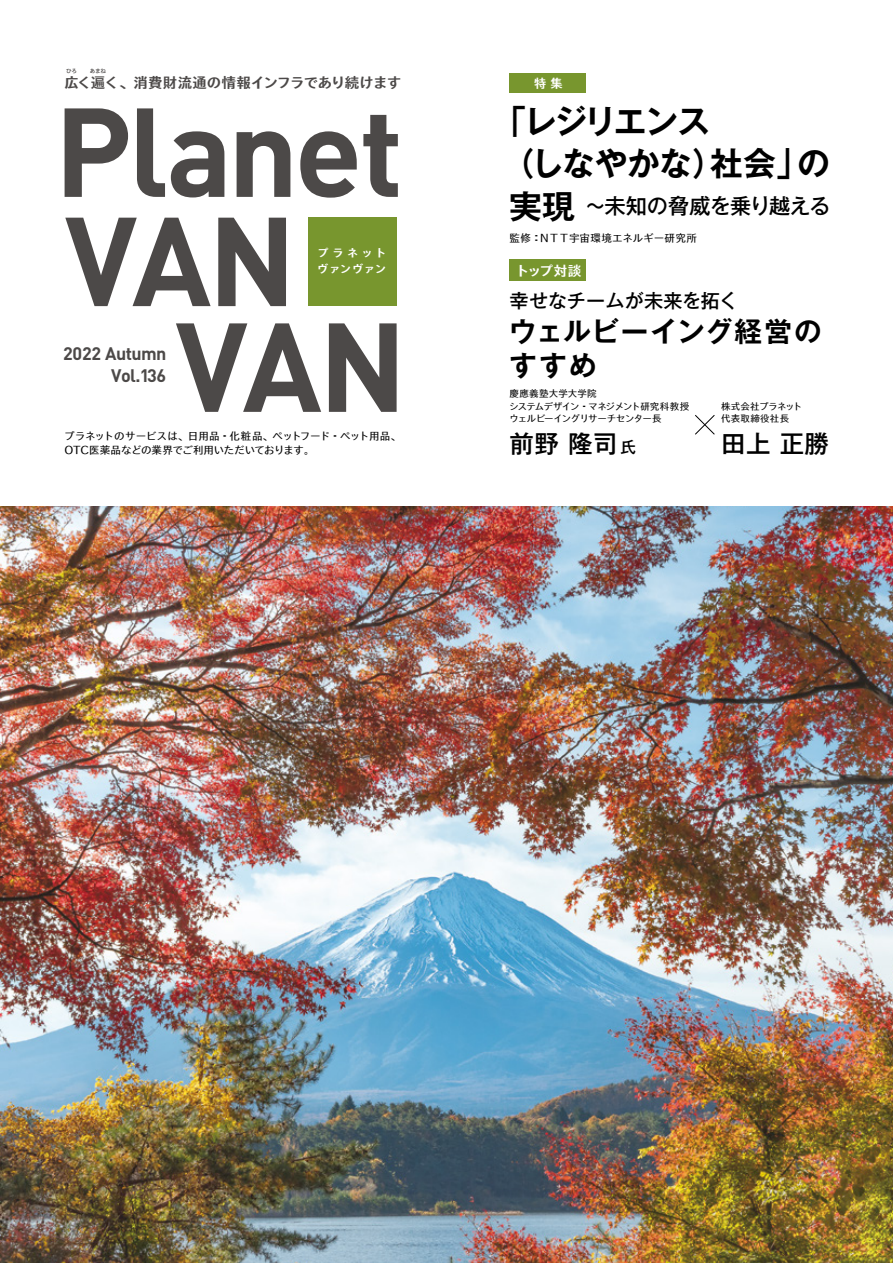
<style>
.page{position:relative;width:893px;height:1263px;background:#fff}
.page>*{position:absolute;margin:0;border:0;box-sizing:border-box;transform-origin:0 0}
.t1{font:700 124.2px "DIN Pro";letter-spacing:-.03em;color:#4c4948}
.t2{font:700 33px "Gothic MB101 Pro De";letter-spacing:-.025em;color:#000}
.t3{font:700 27.6px/34px "Gothic MB101 Pro De";letter-spacing:.06em;color:#000}
.t4{font:500 24.45px "Gothic MB101 Pro";letter-spacing:.02em;color:#000}
.t5{font:500 21.3px "Gothic MB101 Pro";letter-spacing:-.045em;color:#000}
.t6{font:500 19.2px "Gothic MB101 Pro";color:#000}
.t7{font:700 17.85px/22.6px "DIN Pro";letter-spacing:-.03em;color:#4c4948;text-align:right}
.t8{font:500 15.45px "Gothic MB101 Pro";color:#000}
.t9{font:14.55px "TB Go Std DB C6";letter-spacing:-.05em;color:#4c4948}
.t10{font:13.8px "TB Go Std DB C6";letter-spacing:-.055em;color:#fff}
.t11{font:12.45px "TB Go Std DB C6";color:#fff}
.t12{font:11.1px/15.9px "TB Go Std DB C6";letter-spacing:.1em;color:#fff}
.t13{font:10.65px/13.8px "TB Go Std L C6";letter-spacing:-.015em;color:#000}
.t14{font:10.65px "TB Go Std L C6";letter-spacing:.005em;color:#000}
.t15{font:9.6px/12.8px "TB Go Std L C6";letter-spacing:-.055em;color:#000}
.t16{font:9.6px/12.8px "TB Go Std L C6";letter-spacing:.01em;color:#000}
.t17{font:5.55px "TB Go Std DB";color:#4c4948}
.s1{font-family:"TB Go Std L"}
</style>
<div class="page">
<img style="left:0;top:506px;width:893px;height:757px">
<div style="left:510px;top:74px;width:76px;height:19px;background:#78962e"></div>
<div style="left:510px;top:260px;width:76px;height:21px;background:#78962e"></div>
<svg style="left:695px;top:415px;width:20px;height:20px"></svg>
<div style="left:308px;top:218px;width:89px;height:88px;background:#78962e"></div>
<p class="t17" style="left:66px;top:67px;width:12px">ひろ</p>
<p class="t17" style="left:90px;top:67px;width:18px">あまね</p>
<h3 class="t9" style="left:64px;top:75px;width:339px">広く遍く、消費財流通の情報インフラであり続けます</h3>
<h1 class="t1" style="left:54px;top:48px;width:351px">Planet</h1>
<h1 class="t1" style="left:65px;top:158px;width:233px">VAN</h1>
<h1 class="t1" style="left:176px;top:263px;width:233px">VAN</h1>
<p class="t12" style="left:318px;top:245px;width:70px">プラネットヴァンヴァン</p>
<h3 class="t7" style="left:63px;top:340px;width:105px">2022 Autumn<br>Vol.136</h3>
<p class="t13" style="left:64px;top:429px;width:338px">プラネットのサービスは、日用品・化粧品、ペットフード・ペット用品、<br>OTC医薬品などの業界でご利用いただいております<span class="s1">。</span></p>
<p class="t11" style="left:534px;top:77px;width:30px">特集</p>
<h2 class="t2" style="left:493px;top:94px;width:218px">「レジリエンス</h2>
<h2 class="t2" style="left:502px;top:136px;width:224px">（しなやかな）</h2>
<h3 class="t5" style="left:585px;top:189px;width:248px">～未知の脅威を乗り越える</h3>
<h2 class="t2" style="left:710px;top:136px;width:100px">社会」</h2>
<h2 class="t2" style="left:797px;top:136px;width:34px">の</h2>
<h2 class="t2" style="left:509px;top:179px;width:67px">実現</h2>
<p class="t14" style="left:539px;top:229px;width:159px">ＮＴＴ宇宙環境エネルギー研究所</p>
<p class="t13" style="left:510px;top:231px;width:34px">監修：</p>
<p class="t10" style="left:515px;top:263px;width:68px">トップ対談</p>
<h3 class="t6" style="left:510px;top:284px;width:230px">幸せなチームが未来を拓く</h3>
<h3 class="t3" style="left:509px;top:311px;width:314px">ウェルビーイング経営のすすめ</h3>
<p class="t15" style="left:509px;top:387px;width:181px">慶應義塾大学大学院<br>システムデザイン・マネジメント研究科教授ウェルビーイングリサーチセンター長</p>
<h3 class="t4" style="left:510px;top:423px;width:109px">前野隆司</h3>
<h3 class="t8" style="left:620px;top:434px;width:17px">氏</h3>
<p class="t16" style="left:721px;top:399px;width:83px">株式会社プラネット代表取締役社長</p>
<h3 class="t4" style="left:721px;top:423px;width:109px">田上正勝</h3>
</div>
